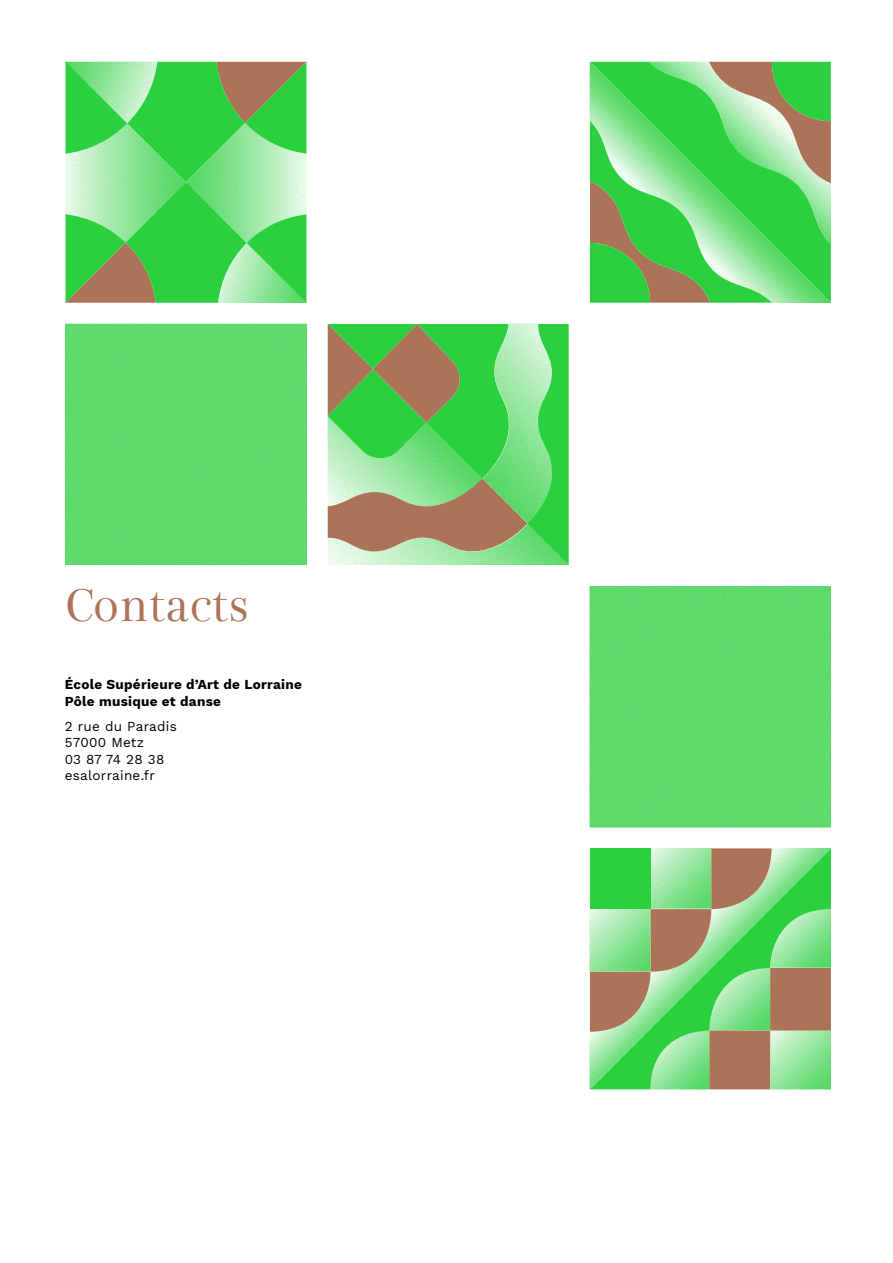
<style>
.page{position:relative;width:893px;height:1263px;background:#fff}
.page>*{position:absolute;margin:0;border:0;box-sizing:border-box;transform-origin:0 0}
.t1{font:45.15px "Messine Titrage";letter-spacing:.01em;color:#ac7358}
.t2{font:700 13.5px/16.5px "Work Sans";letter-spacing:.02em;color:#000}
.t3{font:13.5px/16.5px "Work Sans";letter-spacing:.02em;color:#000}
</style>
<div class="page">
<div style="left:590px;top:586px;width:241px;height:241px;background:#5eda6c"></div>
<div style="left:65px;top:324px;width:241px;height:241px;background:#5eda6c"></div>
<svg style="left:65px;top:62px;width:241px;height:241px"></svg>
<svg style="left:590px;top:62px;width:241px;height:241px"></svg>
<svg style="left:590px;top:848px;width:241px;height:241px"></svg>
<svg style="left:328px;top:324px;width:241px;height:241px"></svg>
<h1 class="t1" style="left:65px;top:580px;width:185px">Contacts</h1>
<p class="t2" style="left:65px;top:676px;width:239px">École Supérieure d’Art de Lorraine<br>Pôle musique et danse</p>
<p class="t3" style="left:65px;top:717px;width:114px">2 rue du Paradis<br>57000 Metz<br>03 87 74 28 38 esalorraine.fr</p>
</div>
